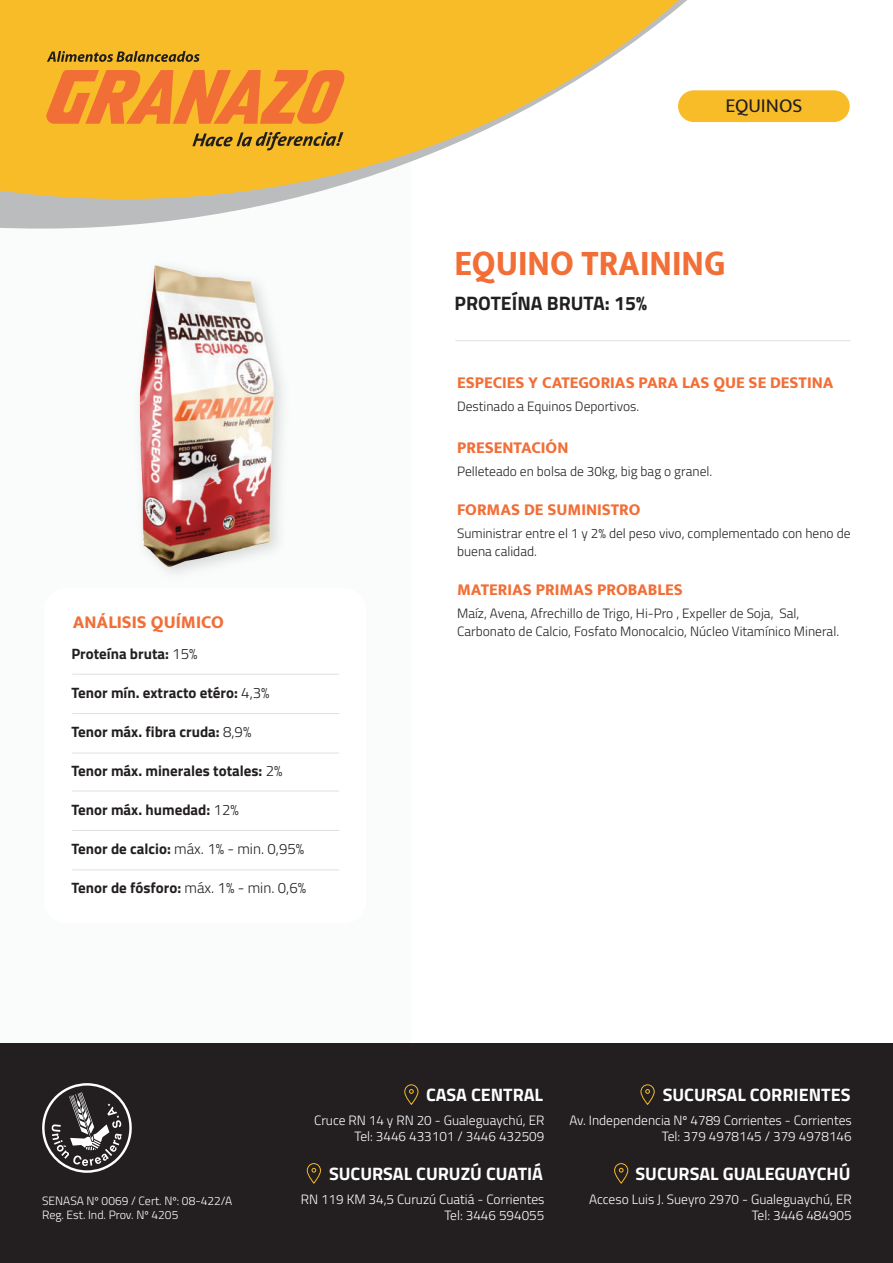
<style>
.page{position:relative;width:893px;height:1263px;background:#fff}
.page>*{position:absolute;margin:0;border:0;box-sizing:border-box;transform-origin:0 0}
.t1{font:800 36px "Mukta";color:#f26e37;scale:.93 1}
.t2{font:700 19.5px "Titillium Web";color:#231f20}
.t3{font:19.5px "Mukta";color:#211e1e}
.t4{font:700 18px "Titillium Web";color:#fff}
.t5{font:800 18px "Mukta";color:#f26e37}
.t6{font:800 16.5px "Mukta";color:#f26e37}
.t7{font:700 15px "Titillium Web";color:#231f20}
.t8{font:300 15px "Titillium Web";color:#231f20}
.t9{font:300 13.5px/18px "Titillium Web";color:#231f20}
.t10{font:300 13.5px/16.2px "Titillium Web";color:#fff;text-align:right}
.t11{font:300 12px/14.4px "Titillium Web";color:#fff}
.s1{font-weight:300}
.s2{font-weight:700}
</style>
<div class="page">
<div style="left:0;top:0;width:411px;height:1095px;background:#fafbfb"></div>
<svg style="left:0;top:0;width:748px;height:229px;fill:#f9bc29"></svg>
<div style="left:0;top:1044px;width:893px;height:219px;background:#231f20"></div>
<svg style="left:47px;top:51px;width:153px;height:11px;background:#a07b24"></svg>
<svg style="left:192px;top:132px;width:151px;height:18px;background:#b78b25"></svg>
<svg style="left:46px;top:70px;width:299px;height:54px;background:#f48a31"></svg>
<div style="left:44px;top:588px;width:322px;height:335px;background:#fff;border-radius:22px"></div>
<hr style="left:72px;top:674px;width:267px;height:1px;background:#e1e0df">
<hr style="left:72px;top:713px;width:267px;height:1px;background:#e1e0df">
<hr style="left:72px;top:753px;width:267px;height:1px;background:#e1e0df">
<hr style="left:72px;top:791px;width:267px;height:1px;background:#e1e0df">
<hr style="left:72px;top:830px;width:267px;height:1px;background:#e1e0df">
<hr style="left:72px;top:869px;width:267px;height:1px;background:#e1e0df">
<svg style="left:42px;top:1083px;width:90px;height:90px"></svg>
<svg style="left:619px;top:1168px;width:4px;height:4px"></svg>
<div style="left:614px;top:1163px;width:14px;height:20px;border:1px dashed #fff;border-radius:7px"></div>
<svg style="left:312px;top:1168px;width:4px;height:4px"></svg>
<div style="left:307px;top:1163px;width:14px;height:20px;border:1px dashed #fff;border-radius:7px"></div>
<svg style="left:645px;top:1089px;width:5px;height:5px"></svg>
<div style="left:641px;top:1084px;width:13px;height:21px;border:1px dashed #fff;border-radius:7px"></div>
<svg style="left:409px;top:1089px;width:5px;height:5px"></svg>
<div style="left:404px;top:1084px;width:14px;height:21px;border:1px dashed #fff;border-radius:7px"></div>
<hr style="left:455px;top:340px;width:395px;height:1px;background:#e1e0df">
<div style="left:678px;top:90px;width:172px;height:32px;background:#f9bc29;border-radius:16px"></div>
<img style="left:140px;top:265px;width:134px;height:304px">
<h2 class="t3" style="left:725px;top:94px;width:78px">EQUINOS</h2>
<h1 class="t1" style="left:454px;top:241px;width:293px">EQUINO TRAINING</h1>
<h3 class="t5" style="left:73px;top:612px;width:152px">ANÁLISIS QUÍMICO</h3>
<p class="t7" style="left:71px;top:642px;width:128px">Proteína bruta: <span class="s1">15%</span></p>
<p class="t7" style="left:71px;top:681px;width:200px">Tenor mín. extracto etéro: <span class="s1">4,3%</span></p>
<p class="t7" style="left:71px;top:720px;width:182px">Tenor máx. fibra cruda: <span class="s1">8,9%</span></p>
<p class="t7" style="left:71px;top:759px;width:213px">Tenor máx. minerales totales: <span class="s1">2%</span></p>
<p class="t7" style="left:71px;top:798px;width:169px">Tenor máx. humedad: <span class="s1">12%</span></p>
<p class="t8" style="left:71px;top:838px;width:234px"><span class="s2">Tenor de calcio:</span> máx. 1% - min. 0,95%</p>
<p class="t7" style="left:71px;top:876px;width:236px">Tenor de fósforo: <span class="s1">máx. 1% - min. 0,6%</span></p>
<h2 class="t2" style="left:455px;top:289px;width:194px">PROTEÍNA BRUTA: 15%</h2>
<p class="t6" style="left:457px;top:373px;width:378px">ESPECIES Y CATEGORIAS PARA LAS QUE SE DESTINA</p>
<p class="t9" style="left:457px;top:396px;width:184px">Destinado a Equinos Deportivos.</p>
<p class="t6" style="left:457px;top:438px;width:113px">PRESENTACIÓN</p>
<p class="t9" style="left:457px;top:461px;width:257px">Pelleteado en bolsa de 30kg, big bag o granel.</p>
<p class="t6" style="left:457px;top:500px;width:185px">FORMAS DE SUMINISTRO</p>
<p class="t9" style="left:457px;top:523px;width:395px">Suministrar entre el 1 y 2% del peso vivo, complementado con heno de buena calidad.</p>
<p class="t6" style="left:457px;top:580px;width:227px">MATERIAS PRIMAS PROBABLES</p>
<p class="t9" style="left:457px;top:603px;width:383px">Maíz, Avena, Afrechillo de Trigo, Hi-Pro , Expeller de Soja, Sal,<br>Carbonato de Calcio, Fosfato Monocalcio, Núcleo Vitamínico Mineral.</p>
<h3 class="t4" style="left:426px;top:1081px;width:118px">CASA CENTRAL</h3>
<p class="t10" style="left:314px;top:1112px;width:232px">Cruce RN 14 y RN 20 - Gualeguaychú, ER<br>Tel: 3446 433101 / 3446 432509</p>
<h3 class="t4" style="left:663px;top:1081px;width:189px">SUCURSAL CORRIENTES</h3>
<p class="t10" style="left:569px;top:1112px;width:284px">Av. Independencia Nº 4789 Corrientes - Corrientes<br>Tel: 379 4978145 / 379 4978146</p>
<p class="t11" style="left:42px;top:1193px;width:192px">SENASA Nº 0069 / Cert. Nº: 08-422/A<br>Reg. Est. Ind. Prov. Nº 4205</p>
<h3 class="t4" style="left:329px;top:1160px;width:216px">SUCURSAL CURUZÚ CUATIÁ</h3>
<p class="t10" style="left:301px;top:1190px;width:245px">RN 119 KM 34,5 Curuzú Cuatiá - Corrientes<br>Tel: 3446 594055</p>
<h3 class="t4" style="left:635px;top:1160px;width:216px">SUCURSAL GUALEGUAYCHÚ</h3>
<p class="t10" style="left:589px;top:1190px;width:264px">Acceso Luis J. Sueyro 2970 - Gualeguaychú, ER<br>Tel: 3446 484905</p>
</div>
